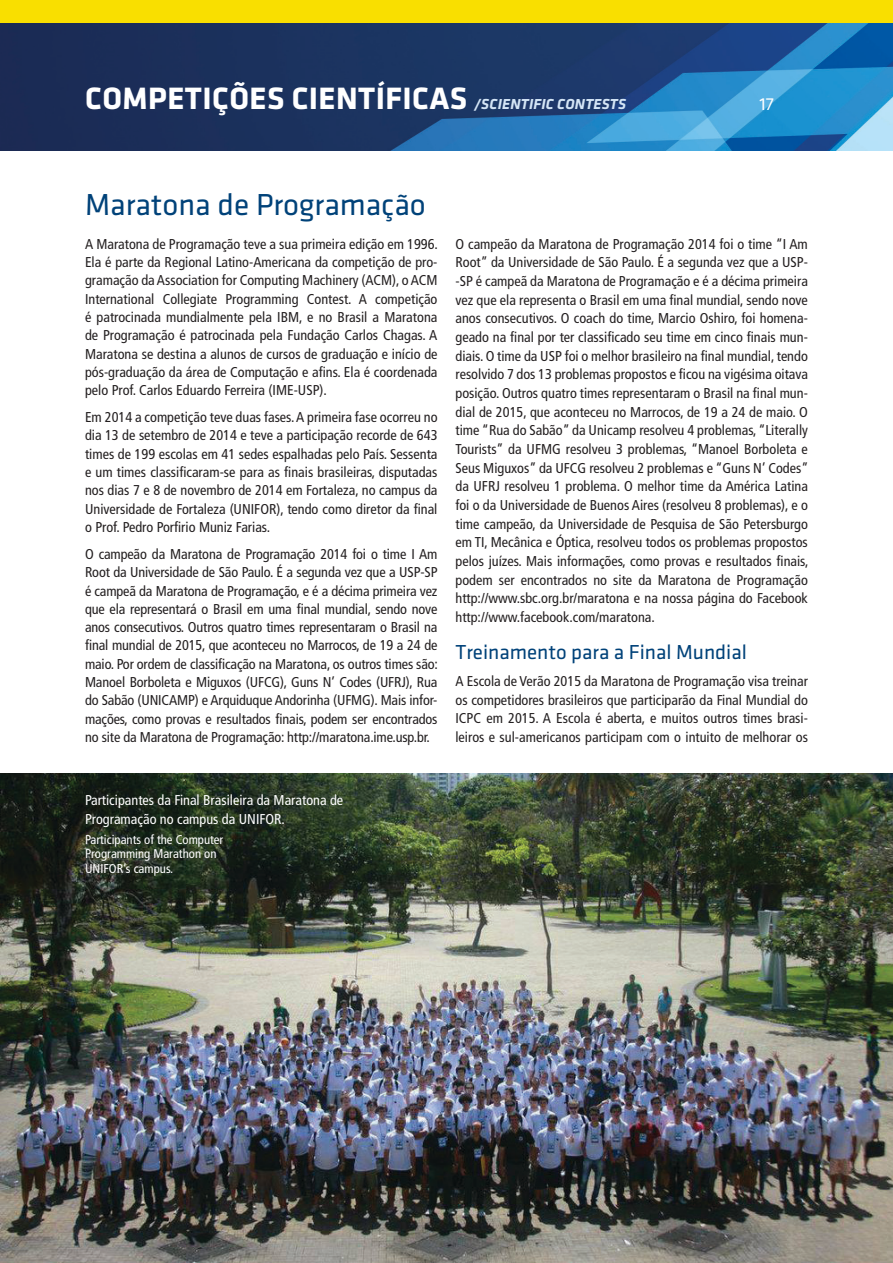
<style>
.page{position:relative;width:893px;height:1263px;background:#fff}
.page>*{position:absolute;margin:0;border:0;box-sizing:border-box;transform-origin:0 0}
.SECAO{font:700 32.1px "Klavika";letter-spacing:.015em;color:#fff}
.Títulos_azuis{font:31.5px "Klavika";color:#004279}
.Sub1{font:21px "Klavika";color:#004279}
.t1{font:18px "Klavika";color:#fff}
.Padrão{font:condensed 14.25px/18.3px "Frutiger LT Std";color:#231f20;text-align:justify}
.Padrão-2{font:condensed 14.25px/18.3px "Frutiger LT Std";color:#fff}
.Traduzido{font:condensed 12.75px/14.2px "Frutiger LT Std";color:#fff}
.s1{font-family:"Klavika Bold Bold Italic OSF";font-weight:400;font-size:15px;color:#d4e5f6}
</style>
<div class="page">
<svg style="left:0;top:23px;width:893px;height:127px;background:#214c7e"></svg>
<div style="left:0;top:0;width:893px;height:23px;background:#f9df00"></div>
<img style="left:1px;top:774px;width:892px;height:489px">
<p class="SECAO" style="left:85px;top:81px;width:542px">COMPETIÇÕES CIENTÍFICAS <span class="s1">/SCIENTIFIC CONTESTS</span></p>
<p class="Títulos_azuis" style="left:85px;top:188px;width:342px">Maratona de Programação</p>
<p class="t1" style="left:759px;top:95px;width:16px">17</p>
<p class="Padrão" style="left:85px;top:235px;width:354px">A Maratona de Programação teve a sua primeira edição em 1996.<br>Ela é parte da Regional Latino-Americana da competição de pro&shy;gramação da Association for Computing Machinery (ACM), o ACM International Collegiate Programming Contest. A competição é patrocinada mundialmente pela IBM, e no Brasil a Maratona de Programação é patrocinada pela Fundação Carlos Chagas. A Maratona se destina a alunos de cursos de graduação e início de pós-graduação da área de Computação e afins. Ela é coordenada pelo Prof. Carlos Eduardo Ferreira (IME-USP).</p>
<p class="Padrão" style="left:85px;top:408px;width:354px">Em 2014 a competição teve duas fases. A primeira fase ocorreu no dia 13 de setembro de 2014 e teve a participação recorde de 643 times de 199 escolas em 41 sedes espalhadas pelo País. Sessenta e um times classificaram-se para as finais brasileiras, disputadas nos dias 7 e 8 de novembro de 2014 em Fortaleza, no campus da Universidade de Fortaleza (UNIFOR), tendo como diretor da final o Prof. Pedro Porfirio Muniz Farias.</p>
<p class="Padrão" style="left:85px;top:545px;width:354px">O campeão da Maratona de Programação 2014 foi o time I Am Root da Universidade de São Paulo. É a segunda vez que a USP-SP é campeã da Maratona de Programação, e é a décima primeira vez que ela representará o Brasil em uma final mundial, sendo nove anos consecutivos. Outros quatro times representaram o Brasil na final mundial de 2015, que aconteceu no Marrocos, de 19 a 24 de maio. Por ordem de classificação na Maratona, os outros times são:<br>Manoel Borboleta e Miguxos (UFCG), Guns N’ Codes (UFRJ), Rua do Sabão (UNICAMP) e Arquiduque Andorinha (UFMG). Mais infor&shy;mações, como provas e resultados finais, podem ser encontrados no site da Maratona de Programação: http://maratona.ime.usp.br.</p>
<p class="Padrão" style="left:455px;top:235px;width:354px">O campeão da Maratona de Programação 2014 foi o time “I Am Root” da Universidade de São Paulo. É a segunda vez que a USP--SP é campeã da Maratona de Programação e é a décima primeira vez que ela representa o Brasil em uma final mundial, sendo nove anos consecutivos. O coach do time, Marcio Oshiro, foi homena&shy;geado na final por ter classificado seu time em cinco finais mun&shy;diais. O time da USP foi o melhor brasileiro na final mundial, tendo resolvido 7 dos 13 problemas propostos e ficou na vigésima oitava posição. Outros quatro times representaram o Brasil na final mun&shy;dial de 2015, que aconteceu no Marrocos, de 19 a 24 de maio. O time “Rua do Sabão” da Unicamp resolveu 4 problemas, “Literally Tourists” da UFMG resolveu 3 problemas, “Manoel Borboleta e Seus Miguxos” da UFCG resolveu 2 problemas e “Guns N’ Codes” da UFRJ resolveu 1 problema. O melhor time da América Latina foi o da Universidade de Buenos Aires (resolveu 8 problemas), e o time campeão, da Universidade de Pesquisa de São Petersburgo em TI, Mecânica e Óptica, resolveu todos os problemas propostos pelos juízes. Mais informações, como provas e resultados finais, podem ser encontrados no site da Maratona de Programação http://www.sbc.org.br/maratona e na nossa página do Facebook http://www.facebook.com/maratona.</p>
<p class="Sub1" style="left:455px;top:641px;width:293px">Treinamento para a Final Mundial</p>
<p class="Padrão" style="left:455px;top:672px;width:354px">A Escola de Verão 2015 da Maratona de Programação visa treinar os competidores brasileiros que participarão da Final Mundial do ICPC em 2015. A Escola é aberta, e muitos outros times brasi&shy;leiros e sul-americanos participam com o intuito de melhorar os</p>
<p class="Padrão-2" style="left:85px;top:791px;width:260px">Participantes da Final Brasileira da Maratona de<br>Programação no campus da UNIFOR.</p>
<p class="Traduzido" style="left:85px;top:833px;width:140px">Participants of the Computer<br>Programming Marathon on<br>UNIFOR’s campus.</p>
</div>
